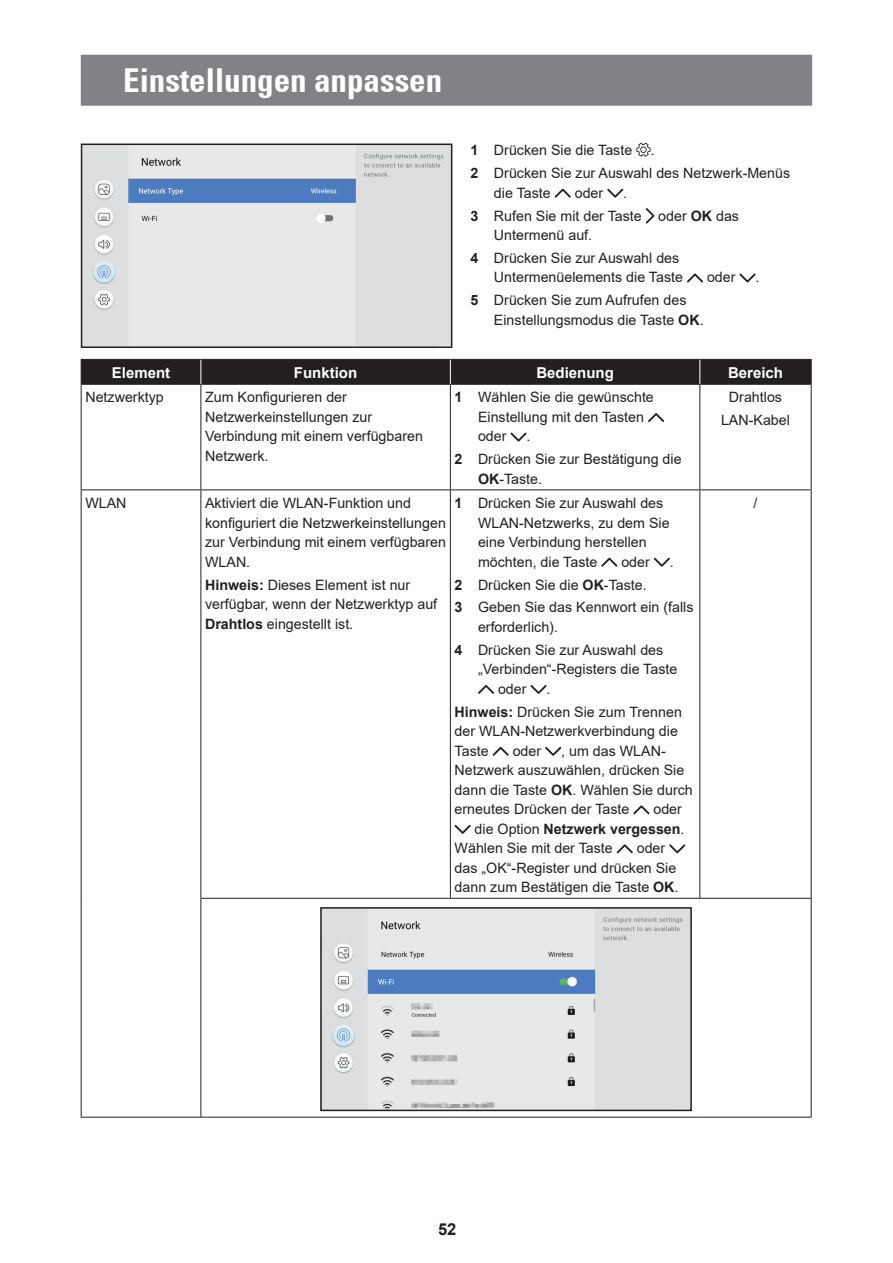
<style>
.page{position:relative;width:893px;height:1263px;background:#fff}
.page>*{position:absolute;margin:0;border:0;box-sizing:border-box;transform-origin:0 0}
.t1{font:700 condensed 33px "Univers 67";color:#fff}
.t2{font:700 16.5px "Arial";color:#231f20}
.t3{font:700 15px "Arial";color:#fff}
.t4{font:14.25px/19.5px "Arial";color:#231f20}
.t5{font:700 14.25px "Arial";color:#231f20}
.s1{font-weight:700}
.s2{font-weight:400}
</style>
<div class="page">
<div style="left:81px;top:55px;width:731px;height:51px;background:#808285;border:2px solid #808285"></div>
<img style="left:84px;top:147px;width:365px;height:198px">
<div style="left:81px;top:144px;width:371px;height:204px;border:2px solid #231f20"></div>
<svg style="left:636px;top:143px;width:15px;height:14px"></svg>
<svg style="left:555px;top:189px;width:16px;height:9px"></svg>
<svg style="left:607px;top:189px;width:16px;height:9px"></svg>
<svg style="left:646px;top:208px;width:8px;height:15px"></svg>
<svg style="left:687px;top:274px;width:16px;height:8px"></svg>
<svg style="left:739px;top:273px;width:16px;height:9px"></svg>
<hr style="left:81px;top:385px;width:1px;height:104px;background:#231f20">
<hr style="left:201px;top:385px;width:1px;height:104px;background:#231f20">
<hr style="left:450px;top:385px;width:1px;height:104px;background:#231f20">
<hr style="left:699px;top:385px;width:1px;height:104px;background:#231f20">
<hr style="left:811px;top:385px;width:1px;height:104px;background:#231f20">
<hr style="left:81px;top:489px;width:120px;height:1px;background:#231f20">
<hr style="left:81px;top:490px;width:1px;height:408px;background:#231f20">
<hr style="left:81px;top:898px;width:1px;height:219px;background:#231f20">
<hr style="left:201px;top:489px;width:249px;height:1px;background:#231f20">
<hr style="left:201px;top:490px;width:1px;height:408px;background:#231f20">
<hr style="left:450px;top:489px;width:250px;height:1px;background:#231f20">
<hr style="left:450px;top:490px;width:1px;height:408px;background:#231f20">
<hr style="left:700px;top:489px;width:111px;height:1px;background:#231f20">
<hr style="left:699px;top:490px;width:1px;height:408px;background:#231f20">
<hr style="left:811px;top:490px;width:1px;height:408px;background:#231f20">
<hr style="left:201px;top:898px;width:249px;height:1px;background:#231f20">
<hr style="left:201px;top:899px;width:1px;height:218px;background:#231f20">
<hr style="left:450px;top:898px;width:250px;height:1px;background:#231f20">
<hr style="left:700px;top:898px;width:111px;height:1px;background:#231f20">
<hr style="left:811px;top:899px;width:1px;height:218px;background:#231f20">
<hr style="left:81px;top:1117px;width:120px;height:1px;background:#231f20">
<hr style="left:201px;top:1117px;width:249px;height:1px;background:#231f20">
<hr style="left:450px;top:1117px;width:250px;height:1px;background:#231f20">
<hr style="left:700px;top:1117px;width:111px;height:1px;background:#231f20">
<hr style="left:81px;top:384px;width:120px;height:1px;background:#231f20">
<hr style="left:201px;top:384px;width:249px;height:1px;background:#231f20">
<hr style="left:450px;top:384px;width:250px;height:1px;background:#231f20">
<hr style="left:700px;top:384px;width:111px;height:1px;background:#231f20">
<div style="left:81px;top:359px;width:731px;height:25px;background:#231f20"></div>
<svg style="left:648px;top:413px;width:16px;height:9px"></svg>
<svg style="left:510px;top:432px;width:17px;height:9px"></svg>
<svg style="left:601px;top:558px;width:16px;height:9px"></svg>
<svg style="left:654px;top:558px;width:16px;height:9px"></svg>
<svg style="left:478px;top:685px;width:16px;height:9px"></svg>
<svg style="left:530px;top:685px;width:17px;height:9px"></svg>
<svg style="left:493px;top:747px;width:16px;height:9px"></svg>
<svg style="left:545px;top:747px;width:16px;height:9px"></svg>
<svg style="left:633px;top:805px;width:16px;height:9px"></svg>
<svg style="left:455px;top:825px;width:16px;height:9px"></svg>
<svg style="left:617px;top:844px;width:16px;height:9px"></svg>
<svg style="left:669px;top:844px;width:16px;height:9px"></svg>
<img style="left:323px;top:910px;width:366px;height:198px">
<div style="left:320px;top:907px;width:372px;height:204px;border:2px solid #231f20"></div>
<h1 class="t1" style="left:123px;top:60px;width:320px">Einstellungen anpassen</h1>
<p class="t4" style="left:471px;top:140px;width:163px"><span class="s1">1</span> Drücken Sie die Taste</p>
<p class="t4" style="left:471px;top:139px;width:321px;line-height:23px;text-indent:180px">.<br><span class="s1">2</span> Drücken Sie zur Auswahl des Netzwerk-Menüs</p>
<p class="t4" style="left:494px;top:183px;width:58px">die Taste</p>
<p class="t4" style="left:575px;top:183px;width:30px">oder</p>
<p class="t4" style="left:471px;top:181px;width:270px;line-height:23px;text-indent:153px">.<br><span class="s1">3</span> Rufen Sie mit der Taste oder <span class="s1">OK</span> das</p>
<p class="t4" style="left:471px;top:223px;width:210px;line-height:23px;text-indent:23px">Untermenü auf.<br><span class="s1">4</span> Drücken Sie zur Auswahl des</p>
<p class="t4" style="left:494px;top:268px;width:191px">Untermenüelements die Taste</p>
<p class="t4" style="left:707px;top:268px;width:30px">oder</p>
<p class="t4" style="left:755px;top:268px;width:5px">.</p>
<p class="t4" style="left:494px;top:290px;width:211px;text-indent:-23px"><span class="s1">5</span> Drücken Sie zum Aufrufen des<br>Einstellungsmodus die Taste <span class="s1">OK</span>.</p>
<p class="t3" style="left:112px;top:362px;width:60px">Element</p>
<p class="t3" style="left:294px;top:362px;width:65px">Funktion</p>
<p class="t3" style="left:536px;top:362px;width:79px">Bedienung</p>
<p class="t3" style="left:728px;top:362px;width:57px">Bereich</p>
<p class="t4" style="left:85px;top:388px;width:80px">Netzwerktyp</p>
<p class="t4" style="left:205px;top:388px;width:219px">Zum Konfigurieren der<br>Netzwerkeinstellungen zur<br>Verbindung mit einem verfügbaren<br>Netzwerk.</p>
<p class="t4" style="left:478px;top:388px;width:177px;text-indent:-23px"><span class="s1">1</span> Wählen Sie die gewünschte<br>Einstellung mit den Tasten oder</p>
<p class="t4" style="left:721px;top:386px;width:70px;line-height:23px;text-align:center">Drahtlos<br>LAN-Kabel</p>
<p class="t4" style="left:455px;top:425px;width:228px;line-height:23px;text-indent:72px">.<br><span class="s1">2</span> Drücken Sie zur Bestätigung die</p>
<p class="t4" style="left:478px;top:469px;width:66px"><span class="s1">OK</span>-Taste.</p>
<p class="t4" style="left:85px;top:493px;width:43px">WLAN</p>
<p class="t4" style="left:205px;top:493px;width:242px">Aktiviert die WLAN-Funktion und konfiguriert die Netzwerkeinstellungen zur Verbindung mit einem verfügbaren<br>WLAN.</p>
<p class="t4" style="left:205px;top:575px;width:234px"><span class="s1">Hinweis:</span> Dieses Element ist nur verfügbar, wenn der Netzwerktyp auf<br><span class="s1">Drahtlos</span> eingestellt ist.</p>
<p class="t4" style="left:478px;top:493px;width:193px;text-indent:-23px"><span class="s1">1</span> Drücken Sie zur Auswahl des<br>WLAN-Netzwerks, zu dem Sie eine Verbindung herstellen möchten, die Taste</p>
<p class="t4" style="left:621px;top:552px;width:30px">oder</p>
<p class="t4" style="left:670px;top:552px;width:5px">.</p>
<p class="t4" style="left:455px;top:573px;width:240px;line-height:23px"><span class="s1">2</span> Drücken Sie die <span class="s1">OK</span>-Taste.<br><span class="s1">3</span> Geben Sie das Kennwort ein (falls</p>
<p class="t4" style="left:455px;top:615px;width:210px;line-height:23px;text-indent:23px">erforderlich).<br><span class="s1">4</span> Drücken Sie zur Auswahl des</p>
<p class="t4" style="left:498px;top:659px;width:181px;text-indent:-20px">„Verbinden“-Registers die Taste oder</p>
<p class="t4" style="left:455px;top:677px;width:229px;line-height:23px;text-indent:92px">.<br><span class="s1">Hinweis:</span> Drücken Sie zum Trennen</p>
<p class="t4" style="left:455px;top:721px;width:225px">der WLAN-Netzwerkverbindung die<br>Taste</p>
<p class="t4" style="left:455px;top:741px;width:240px;text-indent:107px">, um das WLAN-<br>Netzwerk auszuwählen, drücken Sie dann die Taste <span class="s1">OK</span>. Wählen Sie durch erneutes Drücken der Taste</p>
<p class="t4" style="left:513px;top:741px;width:30px">oder</p>
<p class="t4" style="left:653px;top:799px;width:30px">oder</p>
<p class="t5" style="left:475px;top:819px;width:211px"><span class="s2">die Option</span> Netzwerk vergessen<span class="s2">.</span></p>
<p class="t4" style="left:455px;top:838px;width:160px">Wählen Sie mit der Taste</p>
<p class="t4" style="left:455px;top:838px;width:225px;text-indent:182px">oder das „OK“-Register und drücken Sie dann zum Bestätigen die Taste <span class="s1">OK</span>.</p>
<p class="t4" style="left:753px;top:493px;width:5px">/</p>
<p class="t2" style="left:438px;top:1217px;width:20px">52</p>
</div>
